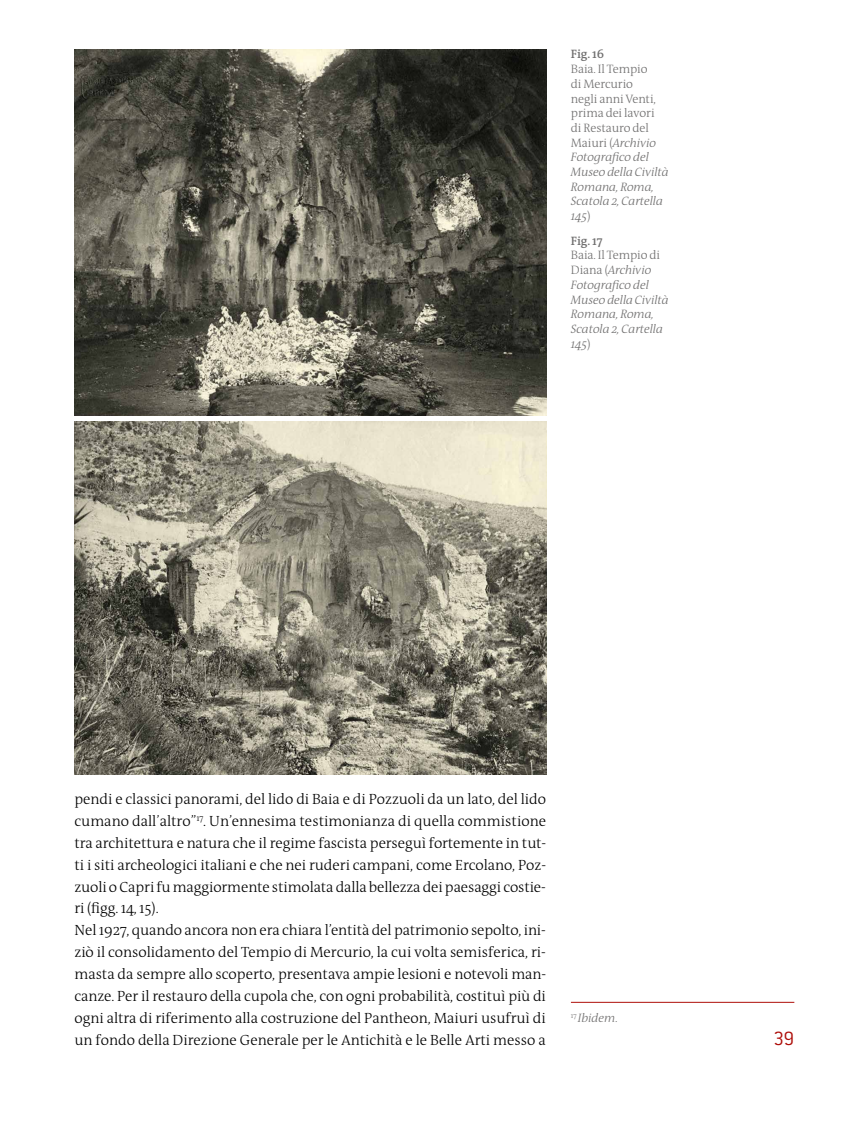
<style>
.page{position:relative;width:844px;height:1141px;background:#fff}
.page>*{position:absolute;margin:0;border:0;box-sizing:border-box;transform-origin:0 0}
.t1{font:300 21px "Conduit ITC";color:#ae0f0a}
.t2{font:300 14.88px/21.9px "The Antiqua B3";letter-spacing:-.005em;color:#000}
.t3{font:italic 300 12.25px/14.7px "The Antiqua B3 i";letter-spacing:-.01em;color:#706f6f}
.t4{font:300 12.25px/14.7px "The Antiqua B3";letter-spacing:-.01em;color:#706f6f}
.t5{font:600 12.25px "The Antiqua B6";letter-spacing:-.01em;color:#706f6f}
.s1{font-family:"The Antiqua B3";font-style:normal}
</style>
<div class="page">
<hr style="left:570px;top:1002px;width:224px;height:1px;background:#ae0f0a">
<img style="left:74px;top:50px;width:472px;height:366px">
<img style="left:74px;top:421px;width:472px;height:353px">
<p class="t5" style="left:570px;top:48px;width:35px">Fig. 16</p>
<p class="t4" style="left:570px;top:62px;width:86px">Baia. Il Tempio di Mercurio negli anni Venti, prima dei lavori di Restauro del</p>
<p class="t3" style="left:570px;top:136px;width:99px"><span class="s1">Maiuri (</span>Archivio<br>Fotografico del<br>Museo della Civiltà<br>Romana, Roma,<br>Scatola 2, Cartella<br>145<span class="s1">)</span></p>
<p class="t5" style="left:570px;top:234px;width:33px">Fig. 17</p>
<p class="t4" style="left:570px;top:248px;width:91px">Baia. Il Tempio di</p>
<p class="t3" style="left:570px;top:263px;width:99px"><span class="s1">Diana (</span>Archivio<br>Fotografico del<br>Museo della Civiltà<br>Romana, Roma,<br>Scatola 2, Cartella<br>145<span class="s1">)</span></p>
<p class="t2" style="left:74px;top:789px;width:473px">pendi e classici panorami, del lido di Baia e di Pozzuoli da un lato, del lido cumano dall’altro”<sup>17</sup>. Un’ennesima testimonianza di quella commistione tra architettura e natura che il regime fascista perseguì fortemente in tut&shy;ti i siti archeologici italiani e che nei ruderi campani, come Ercolano, Poz&shy;zuoli o Capri fu maggiormente stimolata dalla bellezza dei paesaggi costie&shy;ri (figg. 14, 15).<br>Nel 1927, quando ancora non era chiara l’entità del patrimonio sepolto, ini&shy;ziò il consolidamento del Tempio di Mercurio, la cui volta semisferica, ri&shy;masta da sempre allo scoperto, presentava ampie lesioni e notevoli man&shy;canze. Per il restauro della cupola che, con ogni probabilità, costituì più di ogni altra di riferimento alla costruzione del Pantheon, Maiuri usufruì di un fondo della Direzione Generale per le Antichità e le Belle Arti messo a</p>
<p class="t3" style="left:570px;top:1011px;width:48px"><sup>17</sup> Ibidem<span class="s1">.</span></p>
<h1 class="t1" style="left:773px;top:1027px;width:22px">39</h1>
</div>
